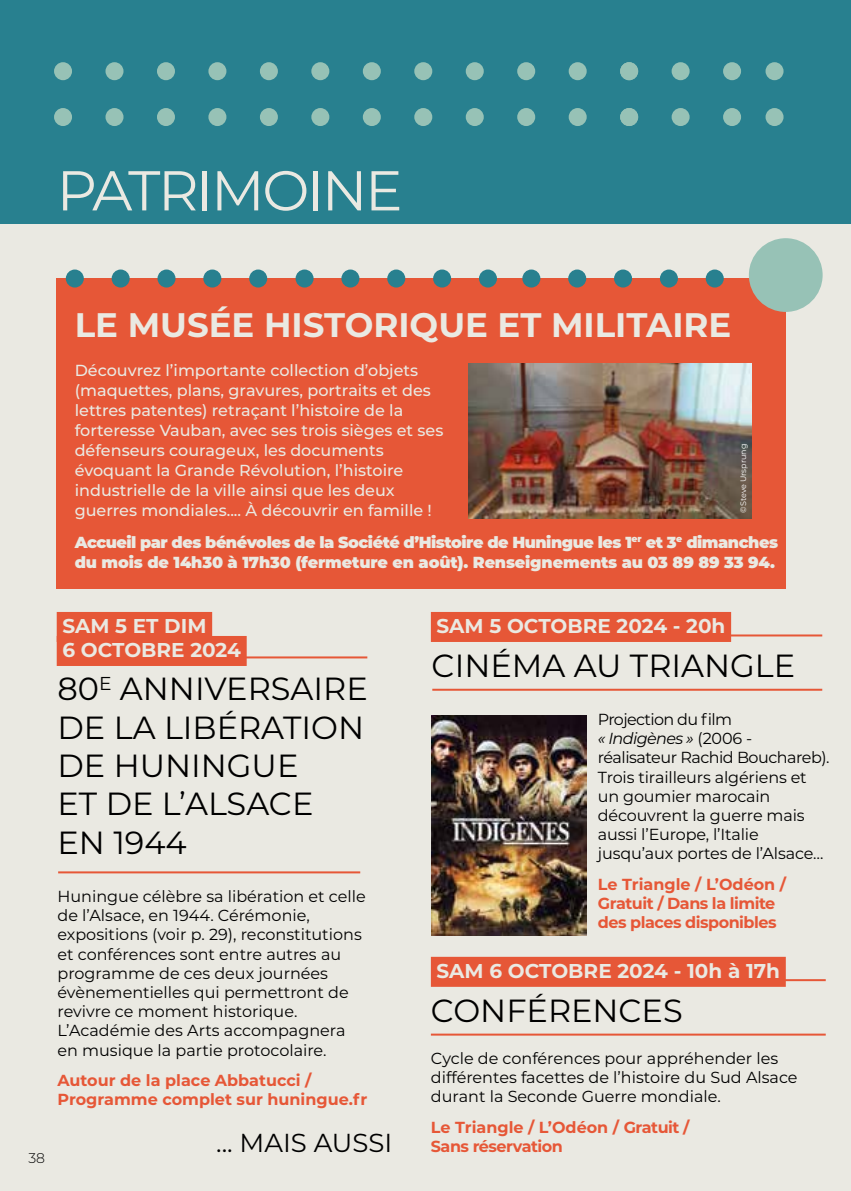
<style>
.page{position:relative;width:851px;height:1191px;background:#fff}
.page>*{position:absolute;margin:0;border:0;box-sizing:border-box;transform-origin:0 0}
.t1{font:56px "Montserrat";letter-spacing:-.04em;color:#eae9e2}
.t2{font:700 34px "Montserrat";color:#eae9e2}
.t3{font:32px/38.4px "Montserrat";color:#000}
.t4{font:26px "Montserrat";color:#000}
.t5{font:700 20px/24px "Montserrat";color:#eae9e2}
.t6{font:16px/19.2px "Montserrat";color:#000}
.t7{font:500 16px/20px "Montserrat";color:#eae9e2}
.t8{font:900 16px/20px "Montserrat";letter-spacing:-.025em;color:#eae9e2}
.t9{font:700 16px/19.2px "Montserrat";letter-spacing:-.03em;color:#e65737}
.t10{font:700 16px/19.2px "Montserrat";letter-spacing:-.005em;color:#e65737}
.t11{font:300 14px "Montserrat";color:#000}
.t12{font:8px "Montserrat";color:#fff}
.s1{font-style:italic}
</style>
<div class="page">
<div style="left:0;top:0;width:850px;height:1191px;background:#eae9e2"></div>
<div style="left:0;top:0;width:850px;height:223px;background:#28808f"></div>
<div style="left:54px;top:62px;width:18px;height:18px;background:#97c2b6;border-radius:50%"></div>
<div style="left:54px;top:108px;width:18px;height:18px;background:#97c2b6;border-radius:50%"></div>
<div style="left:105px;top:62px;width:18px;height:18px;background:#97c2b6;border-radius:50%"></div>
<div style="left:105px;top:108px;width:18px;height:18px;background:#97c2b6;border-radius:50%"></div>
<div style="left:157px;top:62px;width:18px;height:18px;background:#97c2b6;border-radius:50%"></div>
<div style="left:157px;top:108px;width:18px;height:18px;background:#97c2b6;border-radius:50%"></div>
<div style="left:208px;top:62px;width:18px;height:18px;background:#97c2b6;border-radius:50%"></div>
<div style="left:208px;top:108px;width:18px;height:18px;background:#97c2b6;border-radius:50%"></div>
<div style="left:260px;top:62px;width:18px;height:18px;background:#97c2b6;border-radius:50%"></div>
<div style="left:260px;top:108px;width:18px;height:18px;background:#97c2b6;border-radius:50%"></div>
<div style="left:311px;top:62px;width:18px;height:18px;background:#97c2b6;border-radius:50%"></div>
<div style="left:311px;top:108px;width:18px;height:18px;background:#97c2b6;border-radius:50%"></div>
<div style="left:363px;top:62px;width:18px;height:18px;background:#97c2b6;border-radius:50%"></div>
<div style="left:363px;top:108px;width:18px;height:18px;background:#97c2b6;border-radius:50%"></div>
<div style="left:414px;top:62px;width:18px;height:18px;background:#97c2b6;border-radius:50%"></div>
<div style="left:414px;top:108px;width:18px;height:18px;background:#97c2b6;border-radius:50%"></div>
<div style="left:465px;top:62px;width:18px;height:18px;background:#97c2b6;border-radius:50%"></div>
<div style="left:465px;top:108px;width:18px;height:18px;background:#97c2b6;border-radius:50%"></div>
<div style="left:517px;top:62px;width:18px;height:18px;background:#97c2b6;border-radius:50%"></div>
<div style="left:517px;top:108px;width:18px;height:18px;background:#97c2b6;border-radius:50%"></div>
<div style="left:568px;top:62px;width:18px;height:18px;background:#97c2b6;border-radius:50%"></div>
<div style="left:568px;top:108px;width:18px;height:18px;background:#97c2b6;border-radius:50%"></div>
<div style="left:620px;top:62px;width:18px;height:18px;background:#97c2b6;border-radius:50%"></div>
<div style="left:620px;top:108px;width:18px;height:18px;background:#97c2b6;border-radius:50%"></div>
<div style="left:723px;top:62px;width:18px;height:18px;background:#97c2b6;border-radius:50%"></div>
<div style="left:723px;top:108px;width:18px;height:18px;background:#97c2b6;border-radius:50%"></div>
<div style="left:765px;top:62px;width:18px;height:18px;background:#97c2b6;border-radius:50%"></div>
<div style="left:765px;top:108px;width:18px;height:18px;background:#97c2b6;border-radius:50%"></div>
<div style="left:671px;top:62px;width:18px;height:18px;background:#97c2b6;border-radius:50%"></div>
<div style="left:671px;top:108px;width:18px;height:18px;background:#97c2b6;border-radius:50%"></div>
<div style="left:57px;top:278px;width:728px;height:310px;background:#e65737"></div>
<div style="left:748px;top:238px;width:74px;height:74px;background:#97c2b6;border-radius:50%"></div>
<div style="left:112px;top:269px;width:18px;height:18px;background:#28808f;border-radius:50%"></div>
<div style="left:66px;top:269px;width:18px;height:18px;background:#28808f;border-radius:50%"></div>
<div style="left:157px;top:269px;width:18px;height:18px;background:#28808f;border-radius:50%"></div>
<div style="left:203px;top:269px;width:18px;height:18px;background:#28808f;border-radius:50%"></div>
<div style="left:249px;top:269px;width:18px;height:18px;background:#28808f;border-radius:50%"></div>
<div style="left:341px;top:269px;width:18px;height:18px;background:#28808f;border-radius:50%"></div>
<div style="left:295px;top:269px;width:18px;height:18px;background:#28808f;border-radius:50%"></div>
<div style="left:387px;top:269px;width:18px;height:18px;background:#28808f;border-radius:50%"></div>
<div style="left:433px;top:269px;width:18px;height:18px;background:#28808f;border-radius:50%"></div>
<div style="left:479px;top:269px;width:18px;height:18px;background:#28808f;border-radius:50%"></div>
<div style="left:568px;top:269px;width:18px;height:18px;background:#28808f;border-radius:50%"></div>
<div style="left:522px;top:269px;width:18px;height:18px;background:#28808f;border-radius:50%"></div>
<div style="left:614px;top:269px;width:18px;height:18px;background:#28808f;border-radius:50%"></div>
<div style="left:659px;top:269px;width:18px;height:18px;background:#28808f;border-radius:50%"></div>
<div style="left:705px;top:269px;width:18px;height:18px;background:#28808f;border-radius:50%"></div>
<img style="left:468px;top:364px;width:283px;height:155px">
<hr style="left:242px;top:656px;width:125px;height:2px;background:#e65737">
<hr style="left:431px;top:1033px;width:394px;height:2px;background:#e65737">
<hr style="left:779px;top:979px;width:46px;height:2px;background:#e65737">
<hr style="left:58px;top:871px;width:302px;height:2px;background:#e65737">
<div style="left:431px;top:956px;width:354px;height:30px;background:#e65737"></div>
<hr style="left:432px;top:688px;width:390px;height:2px;background:#e65737">
<hr style="left:729px;top:634px;width:93px;height:2px;background:#e65737">
<img style="left:431px;top:716px;width:155px;height:219px">
<div style="left:57px;top:612px;width:155px;height:30px;background:#e65737"></div>
<div style="left:57px;top:636px;width:190px;height:30px;background:#e65737"></div>
<div style="left:431px;top:612px;width:300px;height:30px;background:#e65737"></div>
<h1 class="t1" style="left:57px;top:152px;width:347px">PATRIMOINE</h1>
<h2 class="t2" style="left:75px;top:300px;width:658px">LE MUSÉE HISTORIQUE ET MILITAIRE</h2>
<p class="t7" style="left:75px;top:360px;width:370px">Découvrez l’importante collection d’objets (maquettes, plans, gravures, portraits et des lettres patentes) retraçant l’histoire de la forteresse Vauban, avec ses trois sièges et ses défenseurs courageux, les documents évoquant la Grande Révolution, l’histoire industrielle de la ville ainsi que les deux guerres mondiales.... À découvrir en famille !</p>
<p class="t8" style="left:75px;top:531px;width:704px">Accueil par des bénévoles de la Société d’Histoire de Huningue les 1<sup>er</sup> et 3<sup>e</sup> dimanches du mois de 14h30 à 17h30 (fermeture en août). Renseignements au 03 89 89 33 94.</p>
<p class="t12" style="left:737px;top:512px;width:70px;rotate:-90deg">©Steve Ursprung</p>
<p class="t11" style="left:28px;top:1148px;width:18px">38</p>
<p class="t5" style="left:62px;top:613px;width:180px">SAM 5 ET DIM<br>6 OCTOBRE 2024</p>
<p class="t5" style="left:436px;top:613px;width:290px">SAM 5 OCTOBRE 2024 - 20h</p>
<h3 class="t3" style="left:431px;top:645px;width:365px">CINÉMA AU TRIANGLE</h3>
<p class="t6" style="left:597px;top:709px;width:233px">Projection du film<br><span class="s1">« Indigènes »</span> (2006 - réalisateur Rachid Bouchareb).<br>Trois tirailleurs algériens et un goumier marocain découvrent la guerre mais aussi l’Europe, l’Italie jusqu’aux portes de l’Alsace…</p>
<p class="t9" style="left:597px;top:874px;width:190px">Le Triangle / L’Odéon /<br>Gratuit / Dans la limite des places disponibles</p>
<h3 class="t3" style="left:57px;top:668px;width:312px">80<sup>E</sup> ANNIVERSAIRE<br>DE LA LIBÉRATION<br>DE HUNINGUE<br>ET DE L’ALSACE<br>EN 1944</h3>
<p class="t6" style="left:57px;top:886px;width:310px">Huningue célèbre sa libération et celle de l’Alsace, en 1944. Cérémonie, expositions (voir p. 29), reconstitutions et conférences sont entre autres au programme de ces deux journées évènementielles qui permettront de revivre ce moment historique.<br>L’Académie des Arts accompagnera en musique la partie protocolaire.</p>
<p class="t10" style="left:57px;top:1070px;width:311px">Autour de la place Abbatucci /<br>Programme complet sur huningue.fr</p>
<p class="t5" style="left:436px;top:957px;width:345px">SAM 6 OCTOBRE 2024 - 10h à 17h</p>
<h3 class="t3" style="left:431px;top:990px;width:253px">CONFÉRENCES</h3>
<p class="t6" style="left:431px;top:1047px;width:368px">Cycle de conférences pour appréhender les différentes facettes de l’histoire du Sud Alsace durant la Seconde Guerre mondiale.</p>
<p class="t9" style="left:431px;top:1116px;width:260px">Le Triangle / L’Odéon / Gratuit /<br>Sans réservation</p>
<h3 class="t4" style="left:216px;top:1124px;width:178px">... MAIS AUSSI</h3>
</div>
